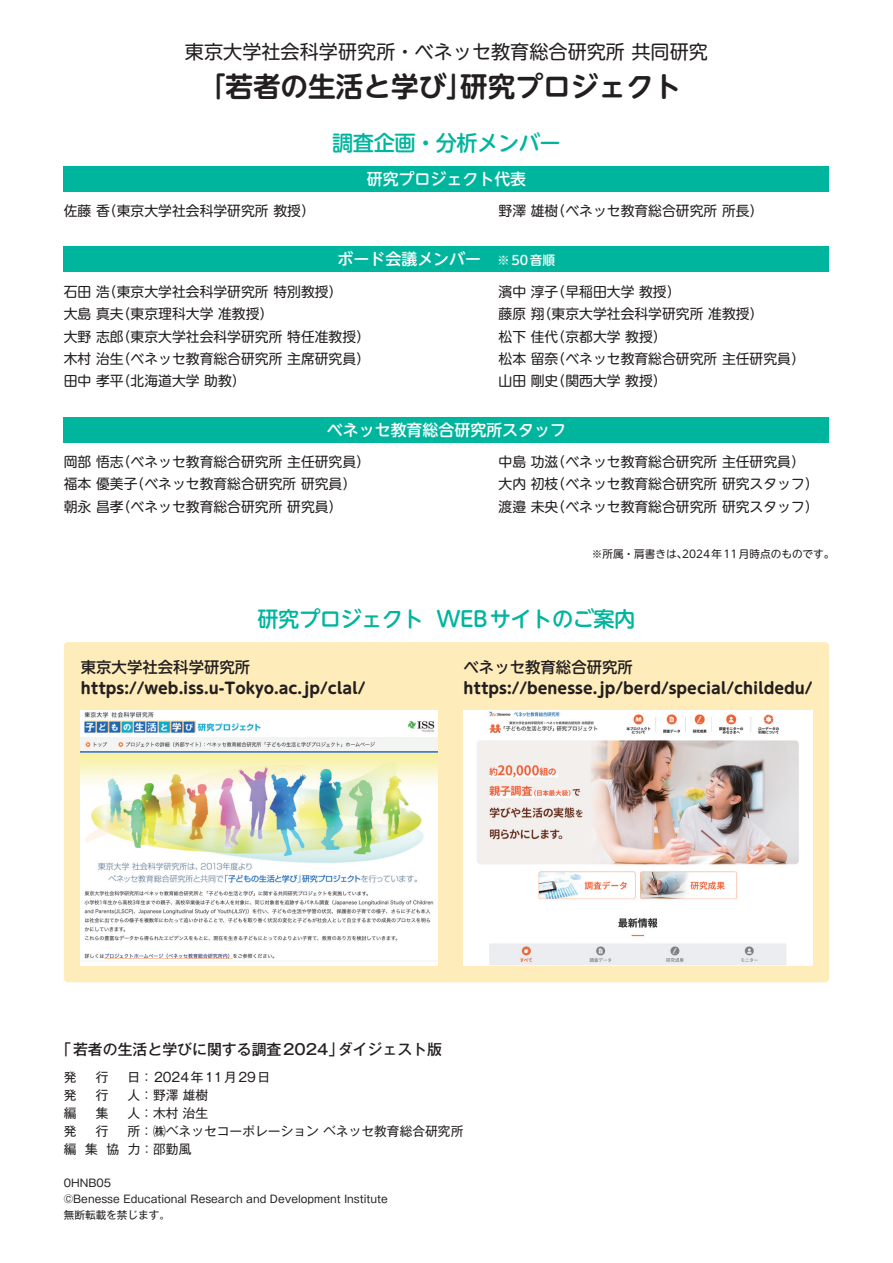
<style>
.page{position:relative;width:893px;height:1263px;background:#fff}
.page>*{position:absolute;margin:0;border:0;box-sizing:border-box;transform-origin:0 0}
.t1{font:700 27.6px "UD Shin M Go Pr 6 N De";color:#231f20}
.t2{font:500 21.3px "UD Shin M Go Pr 6 N";letter-spacing:-.025em;color:#00b59d}
.t3{font:19.2px "UD Shin M Go Pr 6 N";color:#231f20}
.t4{font:500 15.9px "UD Shin M Go Pr 6 N";color:#fff}
.t5{font:700 15.45px "UD Shin M Go Pr 6 N";color:#231f20}
.t6{font:500 15.45px "UD Shin M Go Pr 6 N";color:#231f20}
.t7{font:500 14.85px "Gothic MB101 Pr 6";color:#231f20}
.t8{font:13.8px/22.4px "UD Shin M Go Pr 6 N";color:#231f20}
.t9{font:12.75px/18.1px "Gothic MB101 Pr 6";color:#231f20}
.t10{font:10.65px/15.9px "Gothic MB101 Pr 6";color:#231f20}
.t11{font:10.65px "UD Shin M Go Pr 6 N";color:#231f20}
.s1{font-size:12.75px}
</style>
<div class="page">
<div style="left:64px;top:642px;width:765px;height:340px;background:#feedbb;border-radius:4px"></div>
<div style="left:64px;top:166px;width:765px;height:25px;background:#00b59d"></div>
<div style="left:64px;top:247px;width:765px;height:25px;background:#00b59d"></div>
<div style="left:64px;top:417px;width:765px;height:25px;background:#00b59d"></div>
<img style="left:463px;top:710px;width:349px;height:255px">
<img style="left:81px;top:710px;width:357px;height:255px">
<h3 class="t3" style="left:185px;top:36px;width:524px">東京大学社会科学研究所・ベネッセ教育総合研究所共同研究</h3>
<h1 class="t1" style="left:198px;top:63px;width:485px">「若者の生活と学び」研究プロジェクト</h1>
<h2 class="t2" style="left:332px;top:124px;width:230px">調査企画・分析メンバー</h2>
<p class="t4" style="left:367px;top:165px;width:161px">研究プロジェクト代表</p>
<p class="t8" style="left:64px;top:199px;width:253px">佐藤香（東京大学社会科学研究所教授）</p>
<p class="t8" style="left:499px;top:199px;width:266px">野澤雄樹（ベネッセ教育総合研究所所長）</p>
<p class="t4" style="left:338px;top:246px;width:219px">ボード会議メンバー　<span class="s1">※50音順</span></p>
<p class="t8" style="left:64px;top:280px;width:308px">石田浩（東京大学社会科学研究所特別教授）<br>大島真夫（東京理科大学准教授）<br>大野志郎（東京大学社会科学研究所特任准教授）木村治生（ベネッセ教育総合研究所主席研究員）田中孝平（北海道大学助教）</p>
<p class="t8" style="left:499px;top:280px;width:308px">濱中淳子（早稲田大学教授）<br>藤原翔（東京大学社会科学研究所准教授）<br>松下佳代（京都大学教授）<br>松本留奈（ベネッセ教育総合研究所主任研究員）山田剛史（関西大学教授）</p>
<p class="t4" style="left:327px;top:416px;width:241px">ベネッセ教育総合研究所スタッフ</p>
<p class="t8" style="left:64px;top:450px;width:308px">岡部悟志（ベネッセ教育総合研究所主任研究員）福本優美子（ベネッセ教育総合研究所研究員）朝永昌孝（ベネッセ教育総合研究所研究員）</p>
<p class="t8" style="left:499px;top:450px;width:322px">中島功滋（ベネッセ教育総合研究所主任研究員）大内初枝（ベネッセ教育総合研究所研究スタッフ）渡邉未央（ベネッセ教育総合研究所研究スタッフ）</p>
<p class="t11" style="left:592px;top:545px;width:244px">※所属・肩書きは、2024年11月時点のものです。</p>
<h2 class="t2" style="left:258px;top:601px;width:379px">研究プロジェクト WEBサイトのご案内</h2>
<p class="t6" style="left:81px;top:654px;width:171px">東京大学社会科学研究所</p>
<p class="t5" style="left:81px;top:675px;width:286px">https://web.iss.u-Tokyo.ac.jp/clal/</p>
<p class="t6" style="left:463px;top:654px;width:171px">ベネッセ教育総合研究所</p>
<p class="t5" style="left:463px;top:675px;width:351px">https://benesse.jp/berd/special/childedu/</p>
<p class="t7" style="left:64px;top:1037px;width:380px">｢若者の生活と学びに関する調査2024｣ダイジェスト版</p>
<p class="t9" style="left:64px;top:1067px;width:401px">発　行　日： 2024年11月29日<br>発　行　人：野澤 雄樹<br>編　集　人：木村 治生<br>発　行　所：㈱ベネッセコーポレーション ベネッセ教育総合研究所編 集 協 力：邵勤風</p>
<p class="t10" style="left:64px;top:1174px;width:325px">0HNB05<br>©Benesse Educational Research and Development Institute無断転載を禁じます。</p>
</div>
